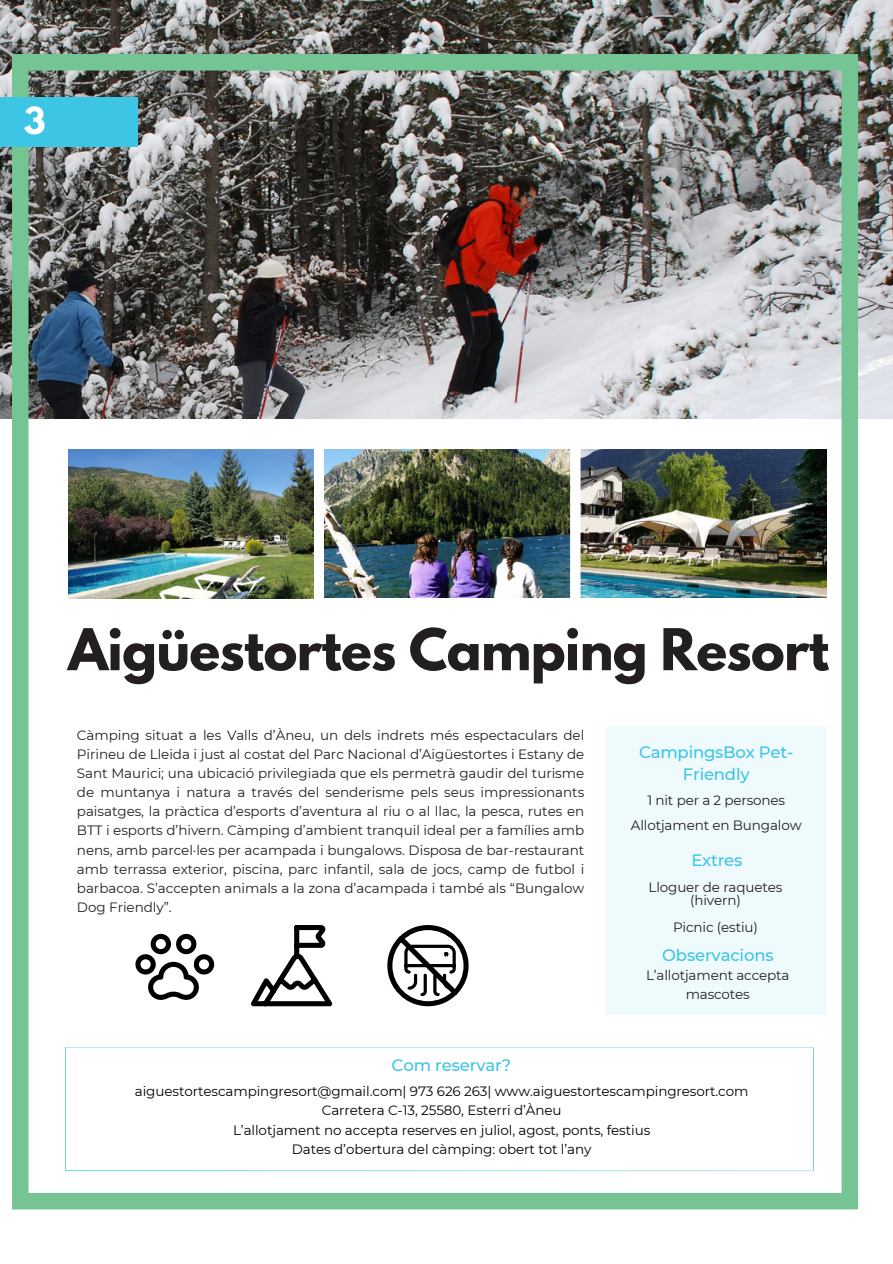
<style>
.page{position:relative;width:893px;height:1264px;background:#fff}
.page>*{position:absolute;margin:0;border:0;box-sizing:border-box;transform-origin:0 0}
.t1{font:700 51px "League Spartan";letter-spacing:-.01em;color:#231f20}
.t2{font:700 33px "League Spartan";color:#fff}
.t3{font:500 16.5px/22.5px "Montserrat";letter-spacing:-.015em;color:#3cc5e5;text-align:center}
.t4{font:13.5px/19.2px "Montserrat";letter-spacing:-.01em;color:#231f20;text-align:center}
.t5{font:13.5px "Montserrat";letter-spacing:-.005em;color:#000}
</style>
<div class="page">
<img style="left:0;top:0;width:892px;height:419px">
<img style="left:12px;top:54px;width:846px;height:1155px">
<div style="left:0;top:98px;width:137px;height:48px;background:#3cc5e5"></div>
<svg style="left:65px;top:1047px;width:748px;height:124px"></svg>
<svg style="left:135px;top:933px;width:79px;height:66px"></svg>
<svg style="left:251px;top:925px;width:217px;height:81px"></svg>
<p class="t2" style="left:24px;top:104px;width:23px">3</p>
<p class="t1" style="left:68px;top:624px;width:762px">Aigüestortes Camping Resort</p>
<h1 class="t4" style="left:77px;top:725px;width:509px;text-align:justify">Càmping situat a les Valls d’Àneu, un dels indrets més espectaculars del Pirineu de Lleida i just al costat del Parc Nacional d’Aigüestortes i Estany de Sant Maurici; una ubicació privilegiada que els permetrà gaudir del turisme de muntanya i natura a través del senderisme pels seus impressionants paisatges, la pràctica d’esports d’aventura al riu o al llac, la pesca, rutes en BTT i esports d’hivern. Càmping d’ambient tranquil ideal per a famílies amb nens, amb parcel·les per acampada i bungalows. Disposa de bar-restaurant amb terrassa exterior, piscina, parc infantil, sala de jocs, camp de futbol i barbacoa. S’accepten animals a la zona d’acampada i també als “Bungalow Dog Friendly”.</h1>
<p class="t3" style="left:391px;top:1053px;width:121px">Com reservar?</p>
<p class="t3" style="left:639px;top:740px;width:156px">CampingsBox Pet-<br>Friendly</p>
<h2 class="t4" style="left:647px;top:790px;width:139px">1 nit per a 2 persones</h2>
<p class="t4" style="left:630px;top:815px;width:172px">Allotjament en Bungalow</p>
<p class="t3" style="left:691px;top:849px;width:53px">Extres</p>
<p class="t4" style="left:648px;top:880px;width:135px;line-height:13.5px">Lloguer de raquetes (hivern)</p>
<h2 class="t4" style="left:673px;top:918px;width:86px">Picnic (estiu)</h2>
<h2 class="t3" style="left:662px;top:943px;width:113px">Observacions</h2>
<p class="t4" style="left:646px;top:965px;width:145px">L’allotjament accepta mascotes</p>
<h2 class="t5" style="left:135px;top:1083px;width:615px">aiguestortescampingresort@gmail.com| 973 626 263| www.aiguestortescampingresort.com</h2>
<p class="t5" style="left:322px;top:1102px;width:241px">Carretera C-13, 25580, Esterri d’Àneu</p>
<p class="t5" style="left:233px;top:1121px;width:419px">L’allotjament no accepta reserves en juliol, agost, ponts, festius</p>
<p class="t5" style="left:292px;top:1140px;width:301px">Dates d’obertura del càmping: obert tot l’any</p>
</div>
